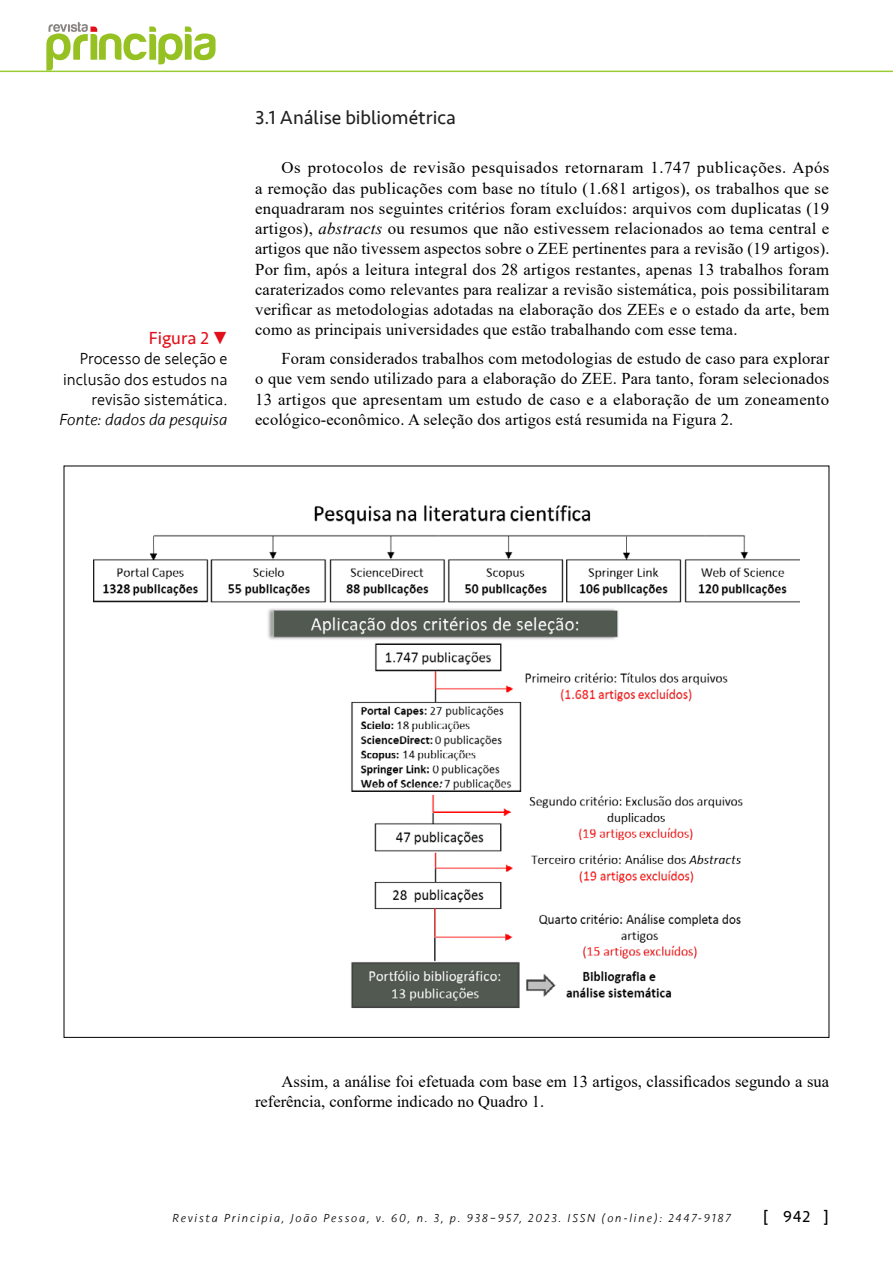
<style>
.page{position:relative;width:893px;height:1263px;background:#fff}
.page>*{position:absolute;margin:0;border:0;box-sizing:border-box;transform-origin:0 0}
.t1{font:19.5px "Seravek";color:#212121}
.t2{font:18px "Seravek";color:#e2101a}
.t3{font:16.5px/20.2px "Times New Roman";letter-spacing:.01em;color:#000;text-align:justify}
.t4{font:300 16.5px/20.2px "Seravek";color:#000;text-align:right}
.t5{font:italic 300 16.5px "Seravek";color:#000}
.t6{font:16.5px "Seravek";color:#000}
.t7{font:italic 300 12px "Seravek";letter-spacing:.15em;color:#000}
.s1{font-style:italic}
</style>
<div class="page">
<hr style="left:0;top:71px;width:893px;height:1px;background:#9c3">
<img style="left:93px;top:505px;width:707px;height:504px">
<svg style="left:46px;top:22px;width:170px;height:49px"></svg>
<p class="t2" style="left:149px;top:324px;width:80px">Figura 2 •</p>
<p class="t4" style="left:63px;top:349px;width:166px">Processo de seleção e inclusão dos estudos na revisão sistemática.</p>
<p class="t5" style="left:60px;top:410px;width:169px">Fonte: dados da pesquisa</p>
<p class="t1" style="left:255px;top:103px;width:202px">3.1 Análise bibliométrica</p>
<p class="t3" style="left:255px;top:157px;width:576px;text-indent:26px">Os protocolos de revisão pesquisados retornaram 1.747 publicações. Após a remoção das publicações com base no título (1.681 artigos), os trabalhos que se enquadraram nos seguintes critérios foram excluídos: arquivos com duplicatas (19 artigos), <span class="s1">abstracts</span> ou resumos que não estivessem relacionados ao tema central e artigos que não tivessem aspectos sobre o ZEE pertinentes para a revisão (19 artigos).<br>Por fim, após a leitura integral dos 28 artigos restantes, apenas 13 trabalhos foram caraterizados como relevantes para realizar a revisão sistemática, pois possibilitaram verificar as metodologias adotadas na elaboração dos ZEEs e o estado da arte, bem como as principais universidades que estão trabalhando com esse tema.</p>
<p class="t3" style="left:255px;top:348px;width:576px;text-indent:26px">Foram considerados trabalhos com metodologias de estudo de caso para explorar o que vem sendo utilizado para a elaboração do ZEE. Para tanto, foram selecionados 13 artigos que apresentam um estudo de caso e a elaboração de um zoneamento ecológico-econômico. A seleção dos artigos está resumida na Figura 2.</p>
<p class="t3" style="left:255px;top:1070px;width:575px;text-indent:26px">Assim, a análise foi efetuada com base em 13 artigos, classificados segundo a sua referência, conforme indicado no Quadro 1.</p>
<p class="t7" style="left:172px;top:1211px;width:560px">Revista Principia, João Pessoa, v. 60, n. 3, p. 938–957, 2023. ISSN (on-line): 2447-9187</p>
<p class="t6" style="left:763px;top:1204px;width:68px">[ 942 ]</p>
</div>
